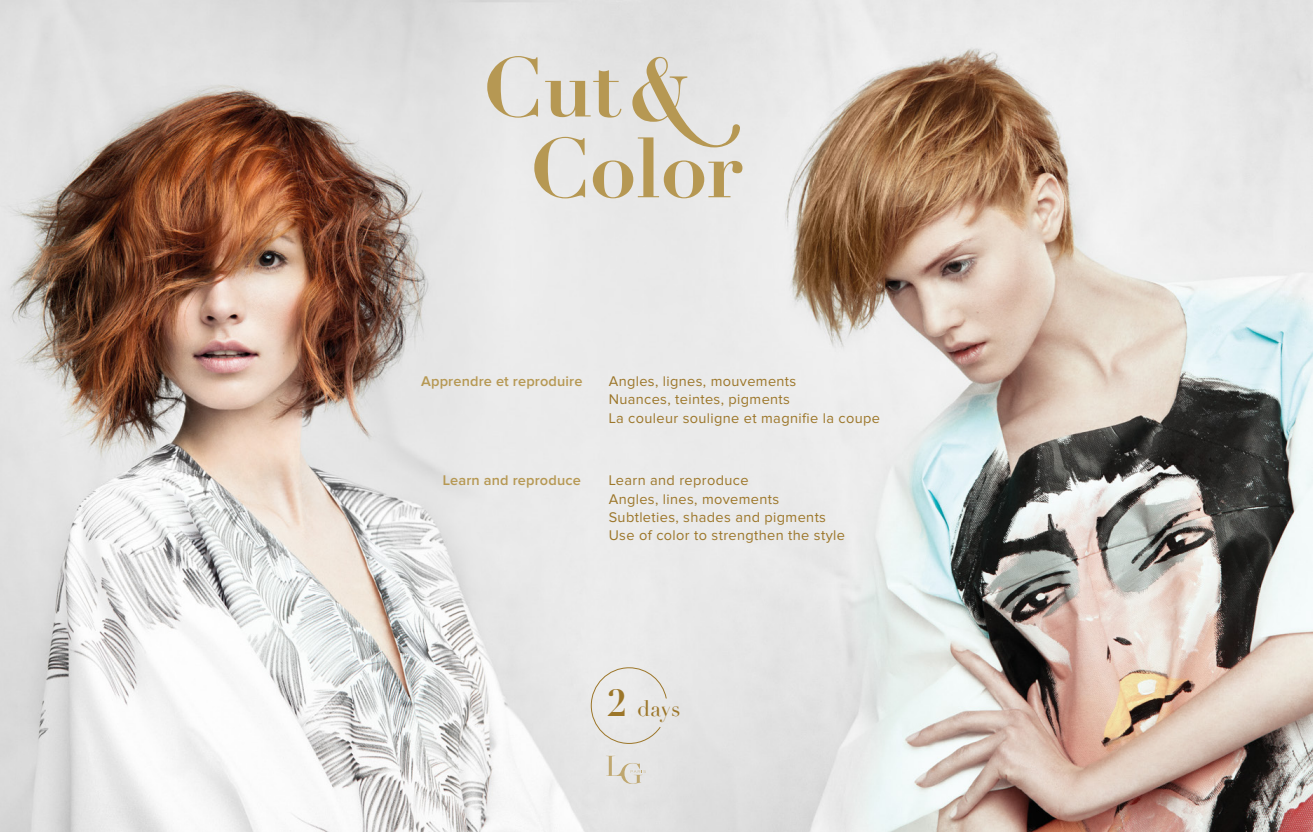
<style>
.page{position:relative;width:1313px;height:832px;background:#fff}
.page>*{position:absolute;margin:0;border:0;box-sizing:border-box;transform-origin:0 0}
.t1{font:22.05px "Didot";color:#9c7629}
.t2{font:14.53px/18.2px "Proxima Nova";letter-spacing:.025em;color:#9c7629}
.t3{font:600 14.53px "Proxima Nova";letter-spacing:.01em;color:#b69853}
.s1{font-weight:700;font-size:36.75px}
</style>
<div class="page">
<img style="left:0;top:0;width:1312px;height:831px">
<svg style="left:487px;top:56px;width:255px;height:142px;background:#ddd7ca"></svg>
<svg style="left:606px;top:755px;width:40px;height:28px"></svg>
<div style="left:591px;top:667px;width:75px;height:76px;background:#e8e8e8"></div>
<p class="t3" style="left:421px;top:375px;width:163px">Apprendre et reproduire</p>
<p class="t3" style="left:443px;top:473px;width:139px">Learn and reproduce</p>
<p class="t2" style="left:609px;top:372px;width:273px">Angles, lignes, mouvements<br>Nuances, teintes, pigments<br>La couleur souligne et magnifie la coupe</p>
<p class="t2" style="left:609px;top:472px;width:238px">Learn and reproduce<br>Angles, lines, movements<br>Subtleties, shades and pigments<br>Use of color to strengthen the style</p>
<h1 class="t1" style="left:606px;top:695px;width:75px"><span class="s1">2</span> days</h1>
</div>
